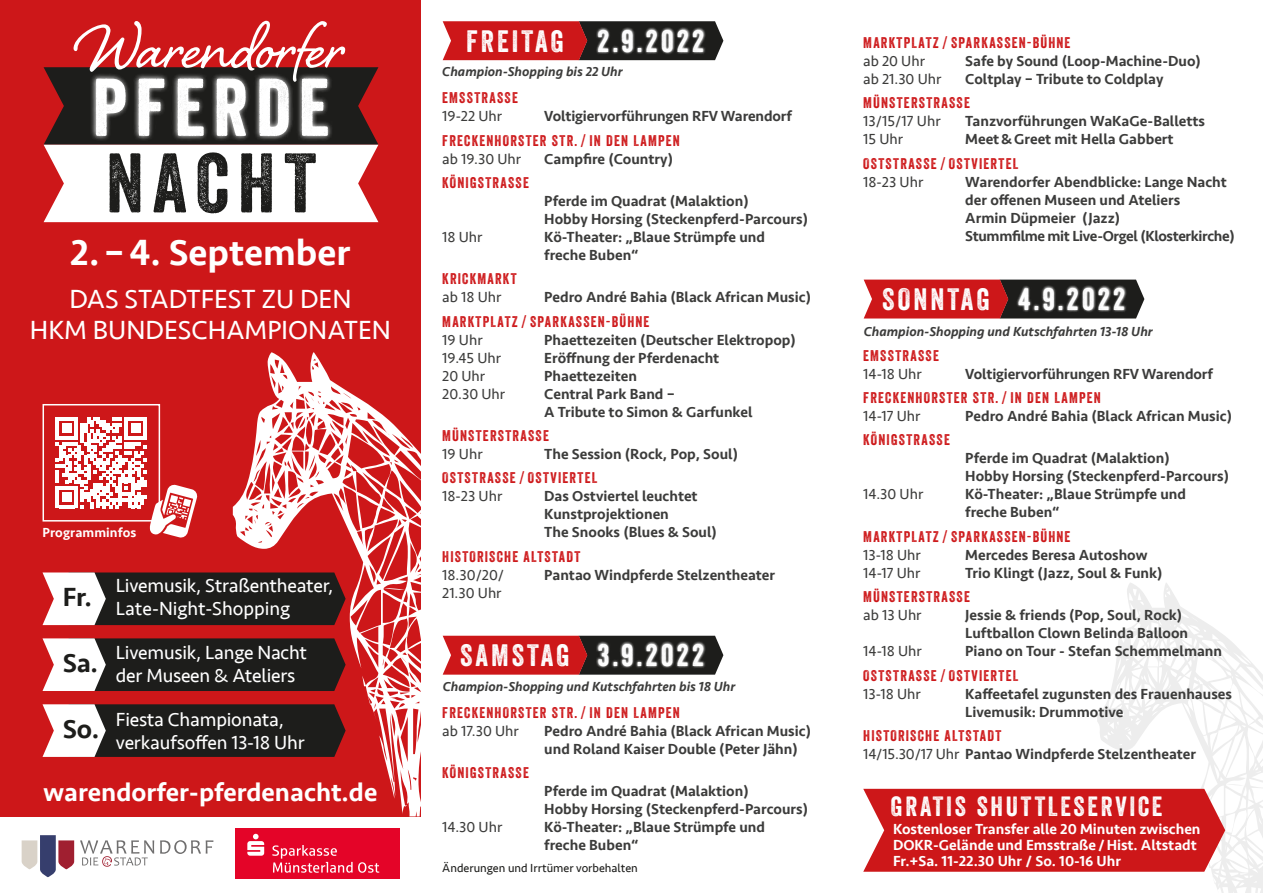
<style>
.page{position:relative;width:1263px;height:893px;background:#fff}
.page>*{position:absolute;margin:0;border:0;box-sizing:border-box;transform-origin:0 0}
.t1{font:84.45px "Shelby";color:#fff}
.t2{font:81.45px "Veneer";letter-spacing:.105em;color:#1d1d1b}
.t3{font:78.9px "Veneer";letter-spacing:.1em;color:#fff}
.t4{font:500 37.5px "Seravek";color:#fff}
.t5{font:30px "Veneer";letter-spacing:.1em;color:#fff}
.t6{font:27px/31.5px "Seravek";color:#fff;text-align:center}
.t7{font:27px "Veneer";letter-spacing:.1em;color:#fff}
.t8{font:500 27px "Seravek";color:#1d1d1b}
.t9{font:500 26.4px "Seravek";color:#fff}
.t10{font:19.5px/23.4px "Seravek";letter-spacing:-.01em;color:#fff}
.t11{font:500 15px/18px "Seravek";color:#3c3c3b}
.t12{font:15px "Veneer";letter-spacing:.08em;color:#cd1719}
.t13{font:15px "Seravek";color:#3c3c3b}
.t14{font:500 15px/16.2px "Seravek";color:#fff}
.t15{font:italic 500 13.5px "Seravek";color:#3c3c3b}
.t16{font:500 13.5px "Seravek";letter-spacing:.005em;color:#fff}
.t17{font:12px "Seravek";color:#1d1d1b}
.s1{font-weight:400}
</style>
<div class="page">
<svg style="left:1097px;top:583px;width:166px;height:310px"></svg>
<div style="left:0;top:0;width:421px;height:816px;background:#cd1719"></div>
<svg style="left:160px;top:840px;width:53px;height:14px"></svg>
<svg style="left:22px;top:835px;width:52px;height:42px"></svg>
<svg style="left:80px;top:840px;width:74px;height:27px"></svg>
<div style="left:235px;top:829px;width:164px;height:50px;background:#e40428"></div>
<svg style="left:247px;top:834px;width:17px;height:22px"></svg>
<svg style="left:272px;top:845px;width:107px;height:28px"></svg>
<svg style="left:44px;top:67px;width:334px;height:155px;background:#9e8180"></svg>
<svg style="left:90px;top:73px;width:243px;height:69px;background:#727271"></svg>
<div style="left:104px;top:147px;width:217px;height:72px;background:#fff"></div>
<svg style="left:43px;top:572px;width:190px;height:53px;background:#605a58"></svg>
<svg style="left:43px;top:638px;width:190px;height:53px;background:#605a58"></svg>
<svg style="left:43px;top:704px;width:190px;height:53px;background:#605a58"></svg>
<svg style="left:233px;top:352px;width:292px;height:464px"></svg>
<svg style="left:443px;top:21px;width:280px;height:39px;background:#9c2324"></svg>
<svg style="left:596px;top:27px;width:110px;height:27px;background:#666665"></svg>
<svg style="left:443px;top:636px;width:280px;height:39px;background:#9e2425"></svg>
<svg style="left:596px;top:641px;width:110px;height:28px;background:#646463"></svg>
<svg style="left:864px;top:280px;width:280px;height:38px;background:#9e2122"></svg>
<svg style="left:1016px;top:285px;width:110px;height:28px;background:#646462"></svg>
<div style="left:43px;top:404px;width:117px;height:118px;border:2px solid #fff"></div>
<svg style="left:56px;top:417px;width:142px;height:121px"></svg>
<svg style="left:863px;top:789px;width:362px;height:83px;background:#cf2426"></svg>
<h1 class="t1" style="left:78px;top:-11px;width:268px">Warendorfer</h1>
<h3 class="t3" style="left:93px;top:59px;width:238px">PFERDE</h3>
<h2 class="t2" style="left:106px;top:133px;width:212px">NACHT</h2>
<h3 class="t4" style="left:70px;top:229px;width:282px">2.–4. September</h3>
<h3 class="t6" style="left:30px;top:283px;width:363px">DAS STADTFEST ZU DEN<br>HKM BUNDESCHAMPIONATEN</h3>
<p class="t16" style="left:43px;top:524px;width:95px">Programminfos</p>
<h3 class="t8" style="left:63px;top:580px;width:31px">Fr.</h3>
<h3 class="t8" style="left:63px;top:646px;width:37px">Sa.</h3>
<h3 class="t8" style="left:63px;top:712px;width:38px">So.</h3>
<h3 class="t10" style="left:116px;top:573px;width:219px">Livemusik, Straßentheater,<br>Late-Night-Shopping</h3>
<h3 class="t10" style="left:116px;top:640px;width:193px">Livemusik, Lange Nacht der Museen &amp; Ateliers</h3>
<h3 class="t10" style="left:116px;top:707px;width:190px">Fiesta Championata, verkaufsoffen 13-18 Uhr</h3>
<h3 class="t9" style="left:44px;top:776px;width:335px">warendorfer-pferdenacht.de</h3>
<h3 class="t5" style="left:466px;top:23px;width:240px">FREITAG 2.9.2022</h3>
<p class="t12" style="left:863px;top:33px;width:209px">MARKTPLATZ / SPARKASSEN-BÜHNE</p>
<p class="t13" style="left:863px;top:49px;width:63px">ab 20 Uhr</p>
<p class="t11" style="left:965px;top:52px;width:237px">Safe by Sound (Loop-Machine-Duo)</p>
<p class="t13" style="left:863px;top:67px;width:80px">ab 21.30 Uhr</p>
<p class="t11" style="left:965px;top:70px;width:200px">Coltplay – Tribute to Coldplay</p>
<p class="t12" style="left:863px;top:94px;width:108px">MÜNSTERSTRASSE</p>
<p class="t13" style="left:863px;top:110px;width:79px">13/15/17 Uhr</p>
<p class="t11" style="left:965px;top:112px;width:241px">Tanzvorführungen WaKaGe-Balletts</p>
<p class="t13" style="left:863px;top:128px;width:41px">15 Uhr</p>
<p class="t11" style="left:965px;top:130px;width:210px">Meet&amp;Greet mit Hella Gabbert</p>
<p class="t12" style="left:863px;top:154px;width:157px">OSTSTRASSE / OSTVIERTEL</p>
<p class="t13" style="left:863px;top:170px;width:62px">18-23 Uhr</p>
<p class="t11" style="left:965px;top:173px;width:271px">Warendorfer Abendblicke: Lange Nacht der offenen Museen und Ateliers<br>Armin Düpmeier (Jazz)<br>Stummfilme mit Live-Orgel (Klosterkirche)</p>
<p class="t15" style="left:442px;top:63px;width:182px">Champion-Shopping bis 22 Uhr</p>
<p class="t12" style="left:442px;top:89px;width:77px">EMSSTRASSE</p>
<p class="t13" style="left:442px;top:105px;width:62px">19-22 Uhr</p>
<p class="t11" style="left:544px;top:107px;width:249px">Voltigiervorführungen RFV Warendorf</p>
<p class="t12" style="left:442px;top:131px;width:239px">FRECKENHORSTER STR. / IN DEN LAMPEN</p>
<p class="t13" style="left:442px;top:147px;width:81px">ab 19.30 Uhr</p>
<p class="t11" style="left:544px;top:150px;width:130px">Campfire (Country)</p>
<p class="t12" style="left:442px;top:173px;width:88px">KÖNIGSTRASSE</p>
<p class="t11" style="left:544px;top:192px;width:265px">Pferde im Quadrat (Malaktion)<br>Hobby Horsing (Steckenpferd-Parcours)</p>
<p class="t13" style="left:442px;top:225px;width:42px">18 Uhr</p>
<p class="t11" style="left:544px;top:228px;width:222px">Kö-Theater: „Blaue Strümpfe und freche Buben“</p>
<p class="t12" style="left:442px;top:270px;width:76px">KRICKMARKT</p>
<p class="t13" style="left:442px;top:286px;width:61px">ab 18 Uhr</p>
<p class="t11" style="left:544px;top:288px;width:268px">Pedro André Bahia (Black African Music)</p>
<p class="t12" style="left:442px;top:312px;width:209px">MARKTPLATZ / SPARKASSEN-BÜHNE</p>
<p class="t13" style="left:442px;top:328px;width:42px">19 Uhr</p>
<p class="t11" style="left:544px;top:331px;width:253px">Phaettezeiten (Deutscher Elektropop)</p>
<p class="t13" style="left:442px;top:346px;width:61px">19.45 Uhr</p>
<p class="t11" style="left:544px;top:349px;width:176px">Eröffnung der Pferdenacht</p>
<p class="t13" style="left:442px;top:364px;width:45px">20 Uhr</p>
<p class="t11" style="left:544px;top:367px;width:94px">Phaettezeiten</p>
<p class="t13" style="left:442px;top:382px;width:65px">20.30 Uhr</p>
<p class="t11" style="left:544px;top:385px;width:210px">Central Park Band –<br>A Tribute to Simon &amp; Garfunkel</p>
<p class="t12" style="left:442px;top:426px;width:108px">MÜNSTERSTRASSE</p>
<p class="t13" style="left:442px;top:442px;width:42px">19 Uhr</p>
<p class="t11" style="left:544px;top:445px;width:195px">The Session (Rock, Pop, Soul)</p>
<p class="t12" style="left:442px;top:469px;width:157px">OSTSTRASSE / OSTVIERTEL</p>
<p class="t13" style="left:442px;top:485px;width:62px">18-23 Uhr</p>
<p class="t11" style="left:544px;top:488px;width:174px">Das Ostviertel leuchtet<br>Kunstprojektionen<br>The Snooks (Blues &amp; Soul)</p>
<p class="t12" style="left:442px;top:547px;width:139px">HISTORISCHE ALTSTADT</p>
<p class="t13" style="left:442px;top:563px;width:63px">18.30/20/</p>
<p class="t11" style="left:544px;top:566px;width:232px">Pantao Windpferde Stelzentheater</p>
<p class="t13" style="left:442px;top:581px;width:61px">21.30 Uhr</p>
<h3 class="t5" style="left:882px;top:281px;width:245px">SONNTAG 4.9.2022</h3>
<p class="t15" style="left:864px;top:323px;width:291px">Champion-Shopping und Kutschfahrten 13-18 Uhr</p>
<p class="t12" style="left:863px;top:346px;width:77px">EMSSTRASSE</p>
<p class="t13" style="left:863px;top:362px;width:60px">14-18 Uhr</p>
<p class="t11" style="left:965px;top:365px;width:249px">Voltigiervorführungen RFV Warendorf</p>
<p class="t12" style="left:863px;top:388px;width:239px">FRECKENHORSTER STR. / IN DEN LAMPEN</p>
<p class="t13" style="left:863px;top:404px;width:59px">14-17 Uhr</p>
<p class="t11" style="left:965px;top:407px;width:268px">Pedro André Bahia (Black African Music)</p>
<p class="t12" style="left:863px;top:431px;width:88px">KÖNIGSTRASSE</p>
<p class="t11" style="left:965px;top:449px;width:265px">Pferde im Quadrat (Malaktion)<br>Hobby Horsing (Steckenpferd-Parcours)</p>
<p class="t13" style="left:863px;top:483px;width:62px">14.30 Uhr</p>
<p class="t11" style="left:965px;top:485px;width:222px">Kö-Theater: „Blaue Strümpfe und freche Buben“</p>
<p class="t12" style="left:863px;top:527px;width:209px">MARKTPLATZ / SPARKASSEN-BÜHNE</p>
<p class="t13" style="left:863px;top:543px;width:59px">13-18 Uhr</p>
<p class="t11" style="left:965px;top:546px;width:184px">Mercedes Beresa Autoshow</p>
<p class="t13" style="left:863px;top:561px;width:59px">14-17 Uhr</p>
<p class="t11" style="left:965px;top:564px;width:199px">Trio Klingt (Jazz, Soul &amp; Funk)</p>
<p class="t12" style="left:863px;top:588px;width:108px">MÜNSTERSTRASSE</p>
<p class="t13" style="left:863px;top:604px;width:60px">ab 13 Uhr</p>
<p class="t11" style="left:965px;top:606px;width:224px">Jessie &amp; friends (Pop, Soul, Rock)<br>Luftballon Clown Belinda Balloon</p>
<p class="t13" style="left:863px;top:640px;width:60px">14-18 Uhr</p>
<p class="t11" style="left:965px;top:642px;width:258px">Piano on Tour - Stefan Schemmelmann</p>
<p class="t12" style="left:863px;top:666px;width:157px">OSTSTRASSE / OSTVIERTEL</p>
<p class="t13" style="left:863px;top:682px;width:59px">13-18 Uhr</p>
<p class="t11" style="left:965px;top:685px;width:268px">Kaffeetafel zugunsten des Frauenhauses<br>Livemusik: Drummotive</p>
<p class="t12" style="left:863px;top:726px;width:139px">HISTORISCHE ALTSTADT</p>
<p class="t11" style="left:863px;top:745px;width:334px"><span class="s1">14/15.30/17 Uhr</span> Pantao Windpferde Stelzentheater</p>
<h3 class="t5" style="left:460px;top:637px;width:245px">SAMSTAG 3.9.2022</h3>
<p class="t15" style="left:443px;top:678px;width:294px">Champion-Shopping und Kutschfahrten bis 18 Uhr</p>
<p class="t12" style="left:442px;top:703px;width:239px">FRECKENHORSTER STR. / IN DEN LAMPEN</p>
<p class="t13" style="left:442px;top:719px;width:78px">ab 17.30 Uhr</p>
<p class="t11" style="left:544px;top:722px;width:268px">Pedro André Bahia (Black African Music) und Roland Kaiser Double (Peter Jähn)</p>
<p class="t12" style="left:442px;top:764px;width:88px">KÖNIGSTRASSE</p>
<p class="t11" style="left:544px;top:782px;width:265px">Pferde im Quadrat (Malaktion)<br>Hobby Horsing (Steckenpferd-Parcours)</p>
<p class="t13" style="left:442px;top:816px;width:62px">14.30 Uhr</p>
<p class="t11" style="left:544px;top:818px;width:222px">Kö-Theater: „Blaue Strümpfe und freche Buben“</p>
<h3 class="t7" style="left:891px;top:789px;width:273px">GRATIS SHUTTLESERVICE</h3>
<p class="t14" style="left:893px;top:820px;width:309px">Kostenloser Transfer alle 20 Minuten zwischen<br>DOKR-Gelände und Emsstraße/Hist. Altstadt<br>Fr.+Sa. 11-22.30 Uhr / So. 10-16 Uhr</p>
<p class="t17" style="left:442px;top:858px;width:197px">Änderungen und Irrtümer vorbehalten</p>
</div>
